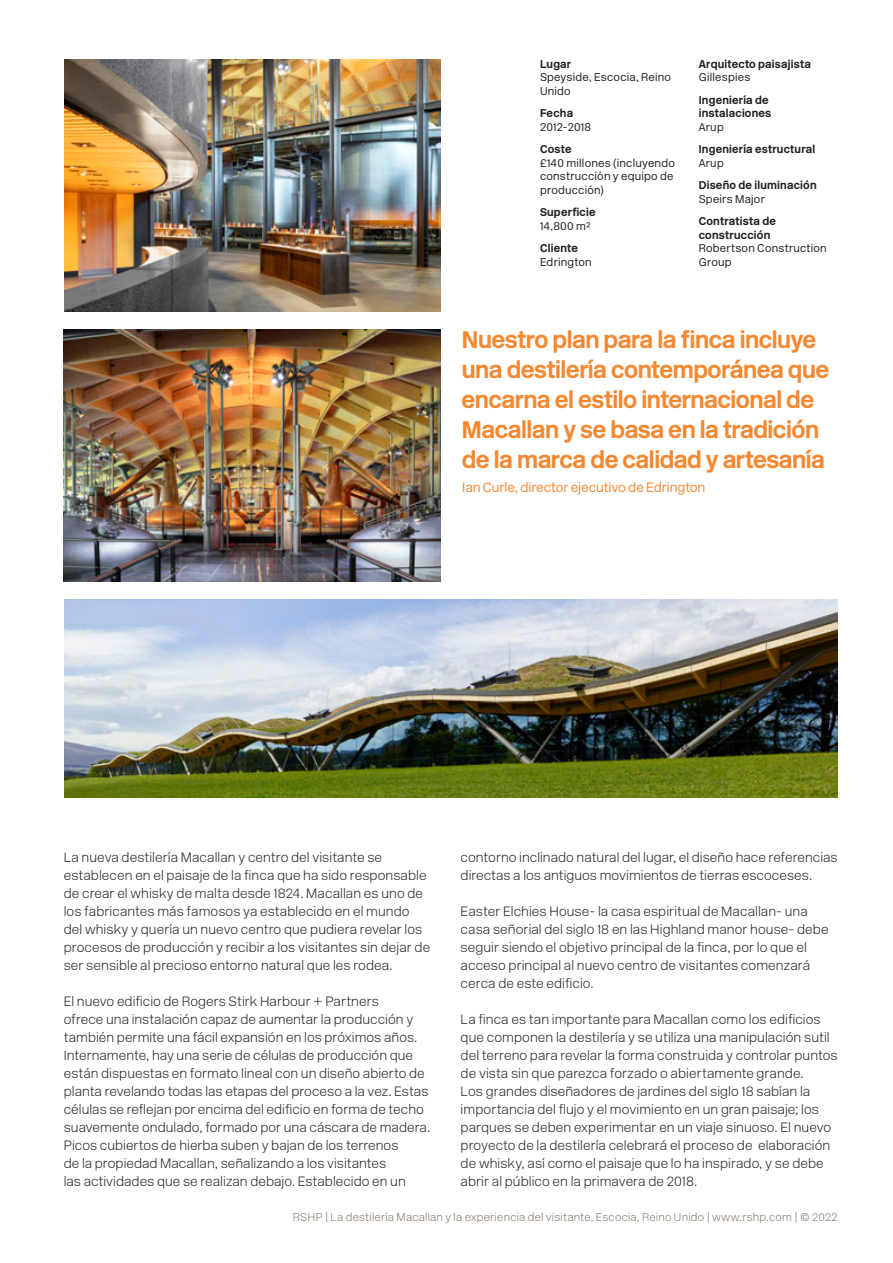
<style>
.page{position:relative;width:893px;height:1263px;background:#fff}
.page>*{position:absolute;margin:0;border:0;box-sizing:border-box;transform-origin:0 0}
.Pullquote{font:700 24px/30px "New Rail Alphabet";letter-spacing:-.02em;color:#f58932}
.Body{font:13.5px/18px "New Rail Alphabet White";letter-spacing:.005em;color:#231f20}
.Pullquote_citation{font:300 13.5px "New Rail Alphabet";letter-spacing:-.01em;color:#f58932}
.Info_Body{font:300 11.25px/13.5px "New Rail Alphabet";letter-spacing:.02em;color:#231f20}
.Info_Header{font:700 11.25px/13.5px "New Rail Alphabet";letter-spacing:.02em;color:#231f20}
.t1{font:11.25px "New Rail Alphabet White";letter-spacing:.02em;color:#82766a}
</style>
<div class="page">
<img style="left:64px;top:330px;width:377px;height:252px">
<img style="left:65px;top:60px;width:376px;height:252px">
<img style="left:64px;top:600px;width:774px;height:198px">
<p class="Info_Header" style="left:540px;top:57px;width:33px">Lugar</p>
<p class="Info_Body" style="left:540px;top:71px;width:133px">Speyside, Escocia, Reino<br>Unido</p>
<p class="Info_Header" style="left:540px;top:107px;width:35px">Fecha</p>
<p class="Info_Body" style="left:540px;top:120px;width:53px">2012-2018</p>
<p class="Info_Header" style="left:540px;top:143px;width:33px">Coste</p>
<p class="Info_Body" style="left:540px;top:156px;width:136px">£140 millones (incluyendo construcción y equipo de producción)</p>
<p class="Info_Header" style="left:540px;top:206px;width:57px">Superficie</p>
<p class="Info_Body" style="left:540px;top:219px;width:52px">14,800 m²</p>
<p class="Info_Header" style="left:540px;top:242px;width:39px">Cliente</p>
<p class="Info_Body" style="left:540px;top:255px;width:53px">Edrington</p>
<p class="Info_Header" style="left:699px;top:57px;width:114px">Arquitecto paisajista</p>
<p class="Info_Body" style="left:699px;top:71px;width:53px">Gillespies</p>
<p class="Info_Header" style="left:699px;top:93px;width:74px">Ingeniería de instalaciones</p>
<p class="Info_Body" style="left:699px;top:120px;width:27px">Arup</p>
<p class="Info_Header" style="left:699px;top:143px;width:118px">Ingeniería estructural</p>
<p class="Info_Body" style="left:699px;top:156px;width:27px">Arup</p>
<p class="Info_Header" style="left:699px;top:179px;width:119px">Diseño de iluminación</p>
<p class="Info_Body" style="left:699px;top:192px;width:68px">Speirs Major</p>
<p class="Info_Header" style="left:699px;top:215px;width:79px">Contratista de construcción</p>
<p class="Info_Body" style="left:699px;top:242px;width:130px">Robertson Construction<br>Group</p>
<p class="Pullquote" style="left:461px;top:324px;width:370px">Nuestro plan para la finca incluye una destilería contemporánea que encarna el estilo internacional de Macallan y se basa en la tradición de la marca de calidad y artesanía</p>
<p class="Pullquote_citation" style="left:462px;top:478px;width:245px">Ian Curle, director ejecutivo de Edrington</p>
<p class="Body" style="left:64px;top:848px;width:368px">La nueva destilería Macallan y centro del visitante se establecen en el paisaje de la finca que ha sido responsable de crear el whisky de malta desde 1824. Macallan es uno de los fabricantes más famosos ya establecido en el mundo del whisky y quería un nuevo centro que pudiera revelar los procesos de producción y recibir a los visitantes sin dejar de ser sensible al precioso entorno natural que les rodea.</p>
<p class="Body" style="left:64px;top:992px;width:368px">El nuevo edificio de Rogers Stirk Harbour + Partners<br>ofrece una instalación capaz de aumentar la producción y también permite una fácil expansión en los próximos años.<br>Internamente, hay una serie de células de producción que están dispuestas en formato lineal con un diseño abierto de planta revelando todas las etapas del proceso a la vez. Estas células se reflejan por encima del edificio en forma de techo suavemente ondulado, formado por una cáscara de madera.<br>Picos cubiertos de hierba suben y bajan de los terrenos<br>de la propiedad Macallan, señalizando a los visitantes<br>las actividades que se realizan debajo. Establecido en un</p>
<p class="Body" style="left:461px;top:848px;width:379px">contorno inclinado natural del lugar, el diseño hace referencias directas a los antiguos movimientos de tierras escoceses.</p>
<p class="Body" style="left:461px;top:902px;width:369px">Easter Elchies House- la casa espiritual de Macallan- una casa señorial del siglo 18 en las Highland manor house- debe seguir siendo el objetivo principal de la finca, por lo que el acceso principal al nuevo centro de visitantes comenzará cerca de este edificio.</p>
<p class="Body" style="left:461px;top:1010px;width:379px">La finca es tan importante para Macallan como los edificios que componen la destilería y se utiliza una manipulación sutil del terreno para revelar la forma construida y controlar puntos de vista sin que parezca forzado o abiertamente grande.<br>Los grandes diseñadores de jardines del siglo 18 sabían la importancia del flujo y el movimiento en un gran paisaje; los parques se deben experimentar en un viaje sinuoso. El nuevo proyecto de la destilería celebrará el proceso de elaboración de whisky, así como el paisaje que lo ha inspirado, y se debe abrir al público en la primavera de 2018.</p>
<p class="t1" style="left:293px;top:1209px;width:546px">RSHP | La destilería Macallan y la experiencia del visitante, Escocia, Reino Unido | www.rshp.com | © 2022</p>
</div>
